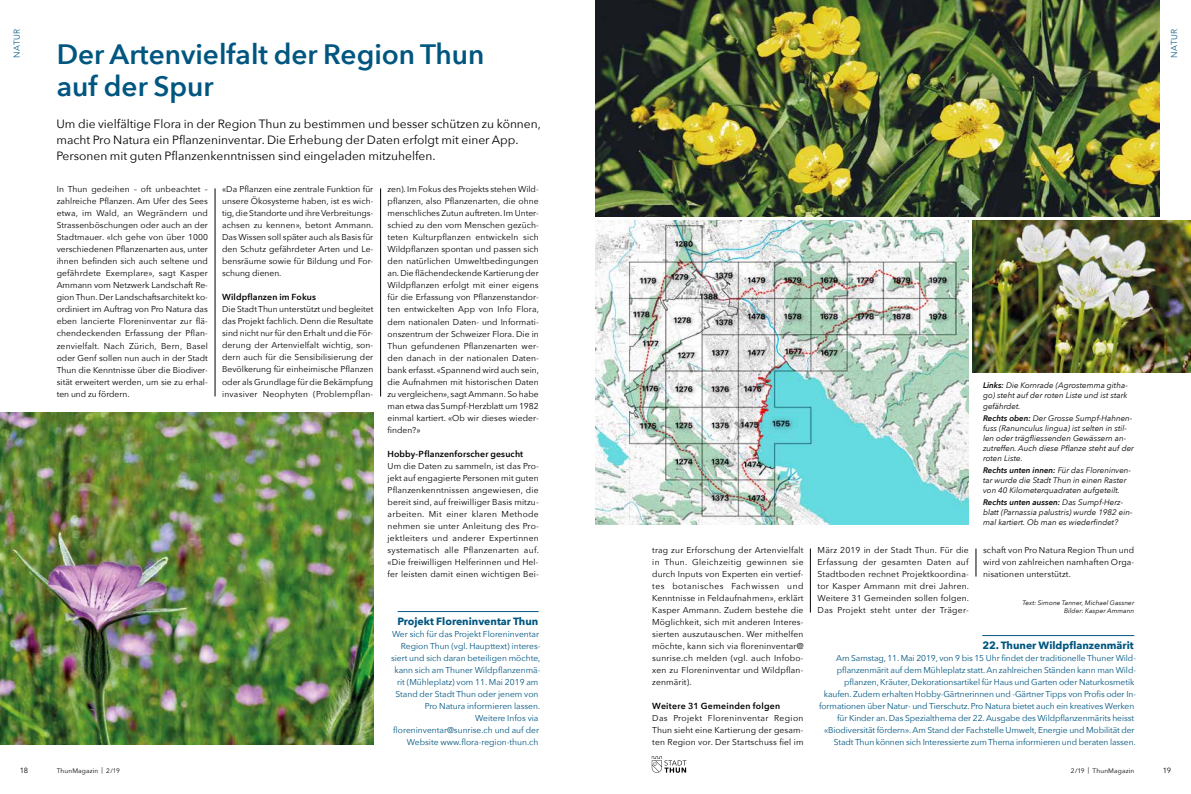
<style>
.page{position:relative;width:1191px;height:794px;background:#fff}
.page>*{position:absolute;margin:0;border:0;box-sizing:border-box;transform-origin:0 0}
.t1{font:600 28px "Avenir Next";color:#005680}
.t2{font:12px/16px "Avenir Next";color:#000}
.t3{font:700 10.5px "Avenir Next";color:#005680}
.t4{font:600 8.8px "Avenir Next";letter-spacing:.02em;color:#000}
.t5{font:8.5px/12px "Avenir Next";letter-spacing:.015em;color:#000;text-align:justify}
.t6{font:8.5px/12px "Avenir Next";letter-spacing:-.01em;color:#005680;text-align:right}
.t7{font:300 8.5px "Avenir LT";letter-spacing:.065em;color:#005680}
.t8{font:italic 8px/10px "Avenir Next";color:#000}
.t9{font:7.5px "Avenir Next";color:#000}
.t10{font:italic 6.5px/8px "Avenir Next";letter-spacing:.01em;color:#000;text-align:right}
.t11{font:6.5px "Avenir Next";letter-spacing:.02em;color:#000}
.s1{font-weight:600}
</style>
<div class="page">
<svg style="left:652px;top:756px;width:34px;height:17px"></svg>
<img style="left:0;top:412px;width:373px;height:332px">
<hr style="left:398px;top:611px;width:140px;height:1px;background:#005680">
<hr style="left:982px;top:635px;width:152px;height:1px;background:#005680">
<img style="left:595px;top:0;width:564px;height:216px">
<img style="left:595px;top:220px;width:374px;height:304px">
<img style="left:972px;top:220px;width:219px;height:152px">
<hr style="left:810px;top:548px;width:1px;height:64px;background:#000">
<svg style="left:975px;top:548px;width:1px;height:28px"></svg>
<hr style="left:215px;top:188px;width:1px;height:208px;background:#000">
<hr style="left:380px;top:188px;width:1px;height:208px;background:#000">
<p class="t7" style="left:12px;top:58px;width:31px;rotate:-90deg">NATUR</p>
<h1 class="t1" style="left:57px;top:36px;width:429px">Der Artenvielfalt der Region Thun</h1>
<h1 class="t1" style="left:57px;top:68px;width:158px">auf der Spur</h1>
<p class="t2" style="left:56px;top:117px;width:486px">Um die vielfältige Flora in der Region Thun zu bestimmen und besser schützen zu können, macht Pro Natura ein Pflanzeninventar. Die Erhebung der Daten erfolgt mit einer App.<br>Personen mit guten Pflanzenkenntnissen sind eingeladen mitzuhelfen.</p>
<p class="t5" style="left:57px;top:184px;width:153px">In Thun gedeihen – oft unbeachtet – zahlreiche Pflanzen. Am Ufer des Sees etwa, im Wald, an Wegrändern und Strassenböschungen oder auch an der Stadtmauer. «Ich gehe von über 1000 verschiedenen Pflanzenarten aus, unter ihnen befinden sich auch seltene und gefährdete Exemplare», sagt Kasper Ammann vom Netzwerk Landschaft Re&shy;gion Thun. Der Landschaftsarchitekt ko&shy;ordiniert im Auftrag von Pro Natura das eben lancierte Floreninventar zur flä&shy;chendeckenden Erfassung der Pflan&shy;zenvielfalt. Nach Zürich, Bern, Basel oder Genf sollen nun auch in der Stadt Thun die Kenntnisse über die Biodiver&shy;sität erweitert werden, um sie zu erhal&shy;ten und zu fördern.</p>
<p class="t5" style="left:222px;top:184px;width:153px">«Da Pflanzen eine zentrale Funktion für unsere Ökosysteme haben, ist es wich&shy;tig, die Standorte und ihre Verbreitungs&shy;achsen zu kennen», betont Ammann.<br>Das Wissen soll später auch als Basis für den Schutz gefährdeter Arten und Le&shy;bensräume sowie für Bildung und For&shy;schung dienen.</p>
<p class="t4" style="left:222px;top:292px;width:95px">Wildpflanzen im Fokus</p>
<p class="t5" style="left:222px;top:304px;width:153px">Die Stadt Thun unterstützt und begleitet das Projekt fachlich. Denn die Resultate sind nicht nur für den Erhalt und die För&shy;derung der Artenvielfalt wichtig, son&shy;dern auch für die Sensibilisierung der Bevölkerung für einheimische Pflanzen oder als Grundlage für die Bekämpfung invasiver Neophyten (Problempflan-</p>
<p class="t5" style="left:387px;top:184px;width:153px">zen). Im Fokus des Projekts stehen Wild&shy;pflanzen, also Pflanzenarten, die ohne menschliches Zutun auftreten. Im Unter&shy;schied zu den vom Menschen gezüch&shy;teten Kulturpflanzen entwickeln sich Wildpflanzen spontan und passen sich den natürlichen Umweltbedingungen an. Die flächendeckende Kartierung der Wildpflanzen erfolgt mit einer eigens für die Erfassung von Pflanzenstandor&shy;ten entwickelten App von Info Flora, dem nationalen Daten- und Informati&shy;onszentrum der Schweizer Flora. Die in Thun gefundenen Pflanzenarten wer&shy;den danach in der nationalen Daten&shy;bank erfasst. «Spannend wird auch sein, die Aufnahmen mit historischen Daten zu vergleichen», sagt Ammann. So habe man etwa das Sumpf-Herzblatt um 1982 einmal kartiert. «Ob wir dieses wieder&shy;finden?»</p>
<p class="t4" style="left:387px;top:448px;width:137px">Hobby-Pflanzenforscher gesucht</p>
<p class="t5" style="left:387px;top:460px;width:153px">Um die Daten zu sammeln, ist das Pro&shy;jekt auf engagierte Personen mit guten Pflanzenkenntnissen angewiesen, die bereit sind, auf freiwilliger Basis mitzu&shy;arbeiten. Mit einer klaren Methode nehmen sie unter Anleitung des Pro&shy;jektleiters und anderer Expertinnen systematisch alle Pflanzenarten auf. «Die freiwilligen Helferinnen und Hel&shy;fer leisten damit einen wichtigen Bei-</p>
<p class="t8" style="left:983px;top:381px;width:146px;text-align:justify"><span class="s1">Links:</span> Die Kornrade (Agrostemma githa&shy;go) steht auf der roten Liste und ist stark gefährdet.</p>
<p class="t8" style="left:983px;top:413px;width:152px"><span class="s1">Rechts oben:</span> Der Grosse Sumpf-Hahnen&shy;fuss (Ranunculus lingua) ist selten in stil&shy;len oder trägfliessenden Gewässern an&shy;zutreffen. Auch diese Pflanze steht auf der roten Liste.</p>
<p class="t8" style="left:983px;top:465px;width:150px"><span class="s1">Rechts unten innen:</span> Für das Floreninven&shy;tar wurde die Stadt Thun in einen Raster von 40 Kilometerquadraten aufgeteilt.</p>
<p class="t8" style="left:983px;top:497px;width:151px"><span class="s1">Rechts unten aussen:</span> Das Sumpf-Herz&shy;blatt (Parnassia palustris) wurde 1982 ein&shy;mal kartiert. Ob man es wiederfindet?</p>
<p class="t5" style="left:817px;top:544px;width:153px">März 2019 in der Stadt Thun. Für die Erfassung der gesamten Daten auf Stadtboden rechnet Projektkoordina&shy;tor Kasper Ammann mit drei Jahren.<br>Weitere 31 Gemeinden sollen folgen.<br>Das Projekt steht unter der Träger-</p>
<p class="t5" style="left:983px;top:544px;width:153px">schaft von Pro Natura Region Thun und wird von zahlreichen namhaften Orga&shy;nisationen unterstützt.</p>
<p class="t5" style="left:652px;top:544px;width:153px">trag zur Erforschung der Artenvielfalt in Thun. Gleichzeitig gewinnen sie durch Inputs von Experten ein vertief&shy;tes botanisches Fachwissen und Kenntnisse in Feldaufnahmen», erklärt Kasper Ammann. Zudem bestehe die Möglichkeit, sich mit anderen Interes&shy;sierten auszutauschen. Wer mithelfen möchte, kann sich via floreninventar@ sunrise.ch melden (vgl. auch Infobo&shy;xen zu Floreninventar und Wildpflan&shy;zenmärit).</p>
<p class="t4" style="left:652px;top:700px;width:130px">Weitere 31 Gemeinden folgen</p>
<p class="t5" style="left:652px;top:712px;width:153px">Das Projekt Floreninventar Region Thun sieht eine Kartierung der gesam&shy;ten Region vor. Der Startschuss fiel im</p>
<p class="t10" style="left:1022px;top:598px;width:113px">Text: Simone Tanner, Michael Gassner<br>Bilder: Kasper Ammann</p>
<p class="t3" style="left:397px;top:614px;width:142px">Projekt Floreninventar Thun</p>
<p class="t6" style="left:391px;top:628px;width:151px">Wer sich für das Projekt Floreninventar Region Thun (vgl. Haupttext) interes&shy;siert und sich daran beteiligen möchte, kann sich am Thuner Wildpflanzenmä&shy;rit (Mühleplatz) vom 11. Mai 2019 am Stand der Stadt Thun oder jenem von Pro Natura informieren lassen.<br>Weitere Infos via floreninventar@sunrise.ch und auf der Website www.flora-region-thun.ch</p>
<p class="t3" style="left:982px;top:638px;width:153px">22. Thuner Wildpflanzenmärit</p>
<p class="t6" style="left:819px;top:652px;width:318px">Am Samstag, 11. Mai 2019, von 9 bis 15 Uhr findet der traditionelle Thuner Wild&shy;pflanzenmärit auf dem Mühleplatz statt. An zahlreichen Ständen kann man Wild&shy;pflanzen, Kräuter, Dekorationsartikel für Haus und Garten oder Naturkosmetik kaufen. Zudem erhalten Hobby-Gärtnerinnen und -Gärtner Tipps von Profis oder In&shy;formationen über Natur- und Tierschutz. Pro Natura bietet auch ein kreatives Werken für Kinder an. Das Spezialthema der 22. Ausgabe des Wildpflanzenmärits heisst «Biodiversität fördern». Am Stand der Fachstelle Umwelt, Energie und Mobilität der Stadt Thun können sich Interessierte zum Thema informieren und beraten lassen.</p>
<p class="t7" style="left:1169px;top:58px;width:31px;rotate:-90deg">NATUR</p>
<p class="t9" style="left:20px;top:765px;width:10px">18</p>
<p class="t11" style="left:57px;top:766px;width:65px">ThunMagazin | 2/19</p>
<p class="t11" style="left:1071px;top:766px;width:65px">2/19 | ThunMagazin</p>
<p class="t9" style="left:1162px;top:765px;width:10px">19</p>
</div>
